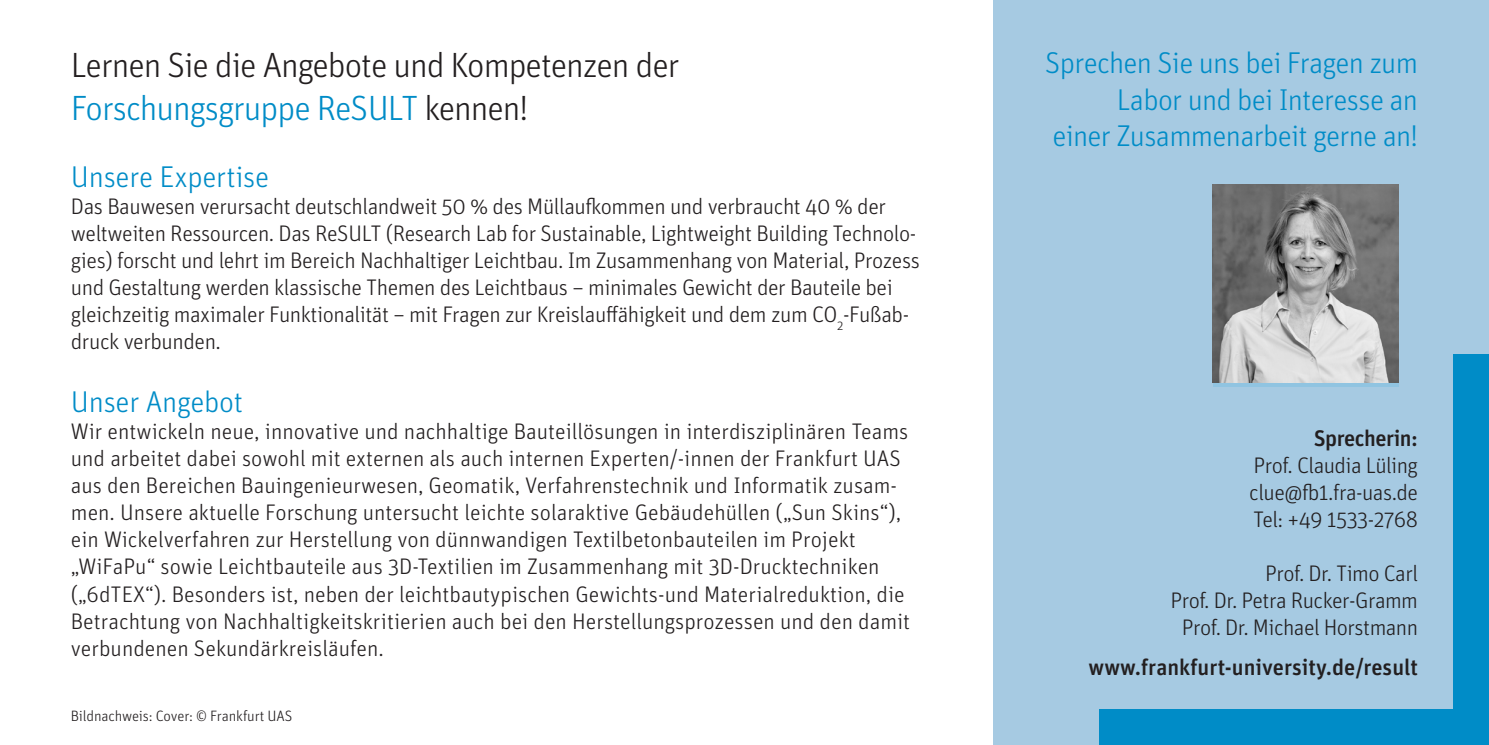
<style>
.page{position:relative;width:1489px;height:745px;background:#fff}
.page>*{position:absolute;margin:0;border:0;box-sizing:border-box;transform-origin:0 0}
.t1{font:300 35px "Unit Pro";letter-spacing:-.03em;color:#231f20}
.t2{font:300 35px "Unit Pro";letter-spacing:-.03em;color:#008cc7}
.t3{font:300 30px/36px "Unit Pro";letter-spacing:-.025em;color:#008cc7;text-align:right}
.t4{font:300 22.5px/27px "Unit Pro";color:#231f20}
.t5{font:300 22.5px/27px "Unit Pro";letter-spacing:-.02em;color:#231f20}
.t6{font:300 22.5px "Unit Pro";letter-spacing:-.025em;color:#231f20}
.t7{font:500 22.5px "Unit Pro";color:#231f20}
.t8{font:500 22.5px "Unit Pro";letter-spacing:-.025em;color:#231f20}
.t9{font:300 15px "Unit Pro";letter-spacing:-.01em;color:#231f20}
.s1{color:#231f20}
</style>
<div class="page">
<div style="left:993px;top:0;width:495px;height:744px;background:#a6cae2"></div>
<img style="left:1212px;top:185px;width:185px;height:197px">
<div style="left:1098px;top:709px;width:390px;height:35px;background:#008cc7"></div>
<div style="left:1453px;top:354px;width:35px;height:390px;background:#008cc7"></div>
<p class="t1" style="left:71px;top:43px;width:610px">Lernen Sie die Angebote und Kompetenzen der</p>
<p class="t2" style="left:71px;top:85px;width:459px">Forschungsgruppe ReSULT <span class="s1">kennen!</span></p>
<p class="t3" style="left:71px;top:158px;width:200px">Unsere Expertise</p>
<p class="t5" style="left:71px;top:192px;width:850px">Das Bauwesen verursacht deutschlandweit 50 % des Müllaufkommen und verbraucht 40 % der weltweiten Ressourcen. Das ReSULT (Research Lab for Sustainable, Lightweight Building Technolo&shy;gies) forscht und lehrt im Bereich Nachhaltiger Leichtbau. Im Zusammenhang von Material, Prozess und Gestaltung werden klassische Themen des Leichtbaus – minimales Gewicht der Bauteile bei gleichzeitig maximaler Funktionalität – mit Fragen zur Kreislauffähigkeit und dem zum CO<sub>2</sub>-Fußab&shy;druck verbunden.</p>
<p class="t3" style="left:71px;top:383px;width:174px">Unser Angebot</p>
<p class="t4" style="left:71px;top:417px;width:840px">Wir entwickeln neue, innovative und nachhaltige Bauteillösungen in interdisziplinären Teams und arbeitet dabei sowohl mit externen als auch internen Experten/-innen der Frankfurt UAS aus den Bereichen Bauingenieurwesen, Geomatik, Verfahrenstechnik und Informatik zusam&shy;men. Unsere aktuelle Forschung untersucht leichte solaraktive Gebäudehüllen („Sun Skins“), ein Wickelverfahren zur Herstellung von dünnwandigen Textilbetonbauteilen im Projekt „WiFaPu“ sowie Leichtbauteile aus 3D-Textilien im Zusammenhang mit 3D-Drucktechniken („6dTEX“). Besonders ist, neben der leichtbautypischen Gewichts-und Materialreduktion, die Betrachtung von Nachhaltigkeitskritierien auch bei den Herstellungsprozessen und den damit verbundenen Sekundärkreisläufen.</p>
<p class="t9" style="left:71px;top:706px;width:223px">Bildnachweis: Cover: © Frankfurt UAS</p>
<p class="t3" style="left:1045px;top:44px;width:374px">Sprechen Sie uns bei Fragen zum<br>Labor und bei Interesse an<br>einer Zusammenarbeit gerne an!</p>
<p class="t8" style="left:1313px;top:422px;width:106px">Sprecherin:</p>
<p class="t6" style="left:1253px;top:450px;width:166px">Prof. Claudia Lüling</p>
<p class="t6" style="left:1249px;top:477px;width:170px">clue@fb1.fra-uas.de</p>
<p class="t6" style="left:1253px;top:504px;width:166px">Tel: +49 1533-2768</p>
<p class="t6" style="left:1264px;top:558px;width:154px">Prof. Dr. Timo Carl</p>
<p class="t6" style="left:1170px;top:585px;width:249px">Prof. Dr. Petra Rucker-Gramm</p>
<p class="t6" style="left:1181px;top:612px;width:238px">Prof. Dr. Michael Horstmann</p>
<p class="t7" style="left:1088px;top:650px;width:331px">www.frankfurt-university.de/result</p>
</div>
